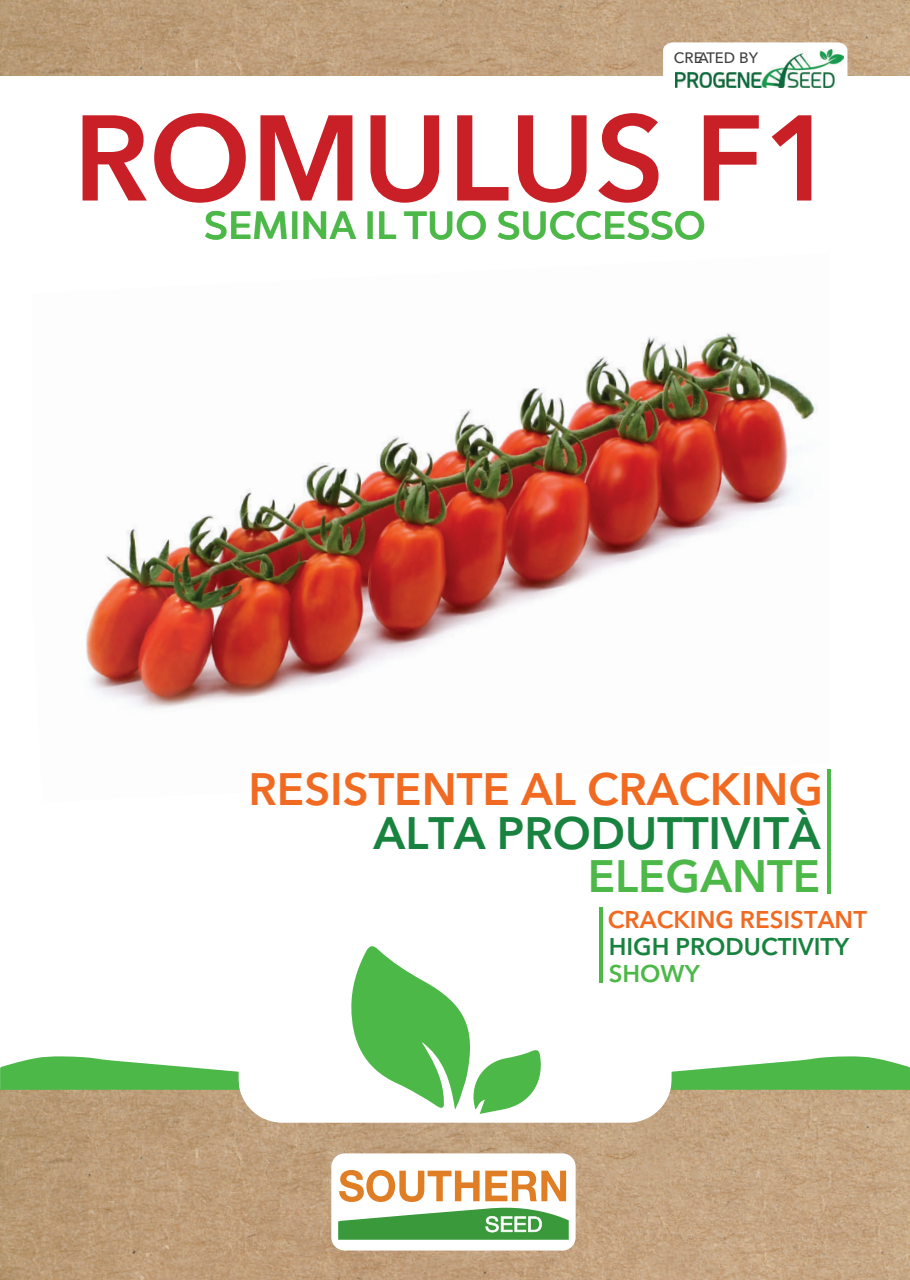
<style>
.page{position:relative;width:910px;height:1280px;background:#fff}
.page>*{position:absolute;margin:0;border:0;box-sizing:border-box;transform-origin:0 0}
.t1{font:600 120.3px "Avenir Next LT Pro";color:#c92027}
.t2{font:600 45px "Avenir Next LT Pro";color:#f16a22}
.t3{font:600 45px "Avenir Next LT Pro";color:#18823f}
.t4{font:600 45px "Avenir Next LT Pro";color:#4cb848}
.t5{font:500 39px "Chronica Pro";color:#4cb848}
.t6{font:600 24px "Avenir Next LT Pro";color:#f16a22}
.t7{font:600 24px "Avenir Next LT Pro";color:#18823f}
.t8{font:600 24px "Avenir Next LT Pro";color:#4cb848}
.t9{font:500 15px "Avenir Next LT Pro";color:#414141}
</style>
<div class="page">
<img style="left:0;top:1090px;width:910px;height:190px">
<img style="left:0;top:0;width:910px;height:75px">
<img style="left:86px;top:333px;width:743px;height:437px">
<div style="left:331px;top:1153px;width:245px;height:97px;background:#fff;border-radius:13px"></div>
<svg style="left:339px;top:1170px;width:227px;height:32px"></svg>
<svg style="left:338px;top:1208px;width:231px;height:32px"></svg>
<div style="left:238px;top:992px;width:434px;height:131px;background:#fff;border-radius:44px"></div>
<svg style="left:670px;top:1056px;width:240px;height:34px"></svg>
<svg style="left:0;top:1056px;width:240px;height:34px"></svg>
<svg style="left:351px;top:946px;width:190px;height:168px"></svg>
<hr style="left:827px;top:770px;width:4px;height:124px;background:#4cb848">
<hr style="left:599px;top:907px;width:4px;height:75px;background:#4cb848">
<svg style="left:663px;top:42px;width:184px;height:46px"></svg>
<img style="left:676px;top:49px;width:168px;height:39px">
<p class="t9" style="left:674px;top:49px;width:86px">CREATED BY</p>
<h1 class="t1" style="left:73px;top:85px;width:765px">ROMULUS F1</h1>
<p class="t5" style="left:204px;top:201px;width:503px">SEMINA IL TUO SUCCESSO</p>
<p class="t2" style="left:249px;top:762px;width:576px">RESISTENTE AL CRACKING</p>
<p class="t3" style="left:374px;top:805px;width:449px">ALTA PRODUTTIVITÀ</p>
<p class="t4" style="left:588px;top:849px;width:234px">ELEGANTE</p>
<p class="t6" style="left:608px;top:905px;width:261px">CRACKING RESISTANT</p>
<p class="t7" style="left:609px;top:932px;width:242px">HIGH PRODUCTIVITY</p>
<p class="t8" style="left:609px;top:959px;width:92px">SHOWY</p>
</div>
